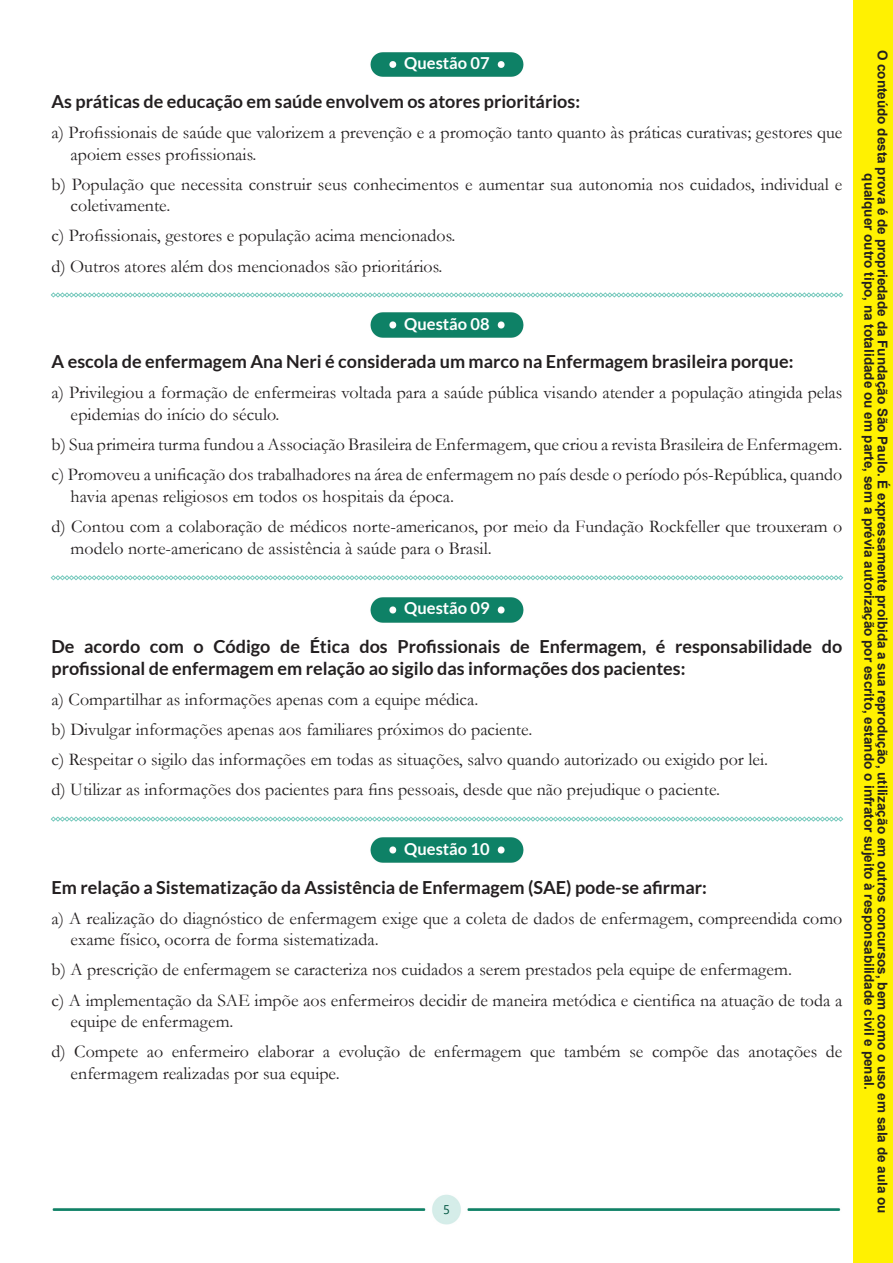
<style>
.page{position:relative;width:893px;height:1263px;background:#fff}
.page>*{position:absolute;margin:0;border:0;box-sizing:border-box;transform-origin:0 0}
.Alternativas{font:18px/21.6px "Garamond";color:#231f20}
.Alternativas-2{font:700 18px/21.6px "Lato";color:#231f20}
.t1{font:700 16.5px "Lato";color:#fff}
.t2{font:700 13.5px/13.5px "Arial";color:#231f20;text-align:center}
.t3{font:12.6px "Segoe UI";color:#035743}
</style>
<div class="page">
<img style="left:52px;top:1194px;width:789px;height:31px">
<img style="left:370px;top:52px;width:154px;height:25px">
<img style="left:370px;top:312px;width:154px;height:26px">
<img style="left:370px;top:597px;width:154px;height:26px">
<img style="left:370px;top:837px;width:154px;height:26px">
<svg style="left:51px;top:292px;width:792px;height:5px"></svg>
<svg style="left:51px;top:575px;width:792px;height:5px"></svg>
<svg style="left:51px;top:816px;width:792px;height:6px"></svg>
<div style="left:853px;top:0;width:40px;height:1263px;background:#fff101"></div>
<p class="t1" style="left:404px;top:54px;width:87px">Questão 07</p>
<p class="Alternativas-2" style="left:52px;top:90px;width:530px">As práticas de educação em saúde envolvem os atores prioritários:</p>
<p class="Alternativas" style="left:71px;top:121px;width:773px;text-indent:-19px">a) Profissionais de saúde que valorizem a prevenção e a promoção tanto quanto às práticas curativas; gestores que apoiem esses profissionais.</p>
<p class="Alternativas" style="left:71px;top:173px;width:773px;text-indent:-19px">b) População que necessita construir seus conhecimentos e aumentar sua autonomia nos cuidados, individual e coletivamente.</p>
<p class="Alternativas" style="left:52px;top:225px;width:405px">c) Profissionais, gestores e população acima mencionados.</p>
<p class="Alternativas" style="left:52px;top:255px;width:392px">d) Outros atores além dos mencionados são prioritários.</p>
<p class="t1" style="left:404px;top:314px;width:87px">Questão 08</p>
<p class="Alternativas-2" style="left:52px;top:351px;width:743px">A escola de enfermagem Ana Neri é considerada um marco na Enfermagem brasileira porque:</p>
<p class="Alternativas" style="left:71px;top:382px;width:773px;text-indent:-19px">a) Privilegiou a formação de enfermeiras voltada para a saúde pública visando atender a população atingida pelas epidemias do início do século.</p>
<p class="Alternativas" style="left:52px;top:433px;width:792px">b) Sua primeira turma fundou a Associação Brasileira de Enfermagem, que criou a revista Brasileira de Enfermagem.</p>
<p class="Alternativas" style="left:71px;top:463px;width:773px;text-indent:-19px">c) Promoveu a unificação dos trabalhadores na área de enfermagem no país desde o período pós-República, quando havia apenas religiosos em todos os hospitais da época.</p>
<p class="Alternativas" style="left:71px;top:515px;width:773px;text-indent:-19px">d) Contou com a colaboração de médicos norte-americanos, por meio da Fundação Rockfeller que trouxeram o modelo norte-americano de assistência à saúde para o Brasil.</p>
<p class="t1" style="left:404px;top:599px;width:87px">Questão 09</p>
<p class="Alternativas-2" style="left:52px;top:636px;width:792px">De acordo com o Código de Ética dos Profissionais de Enfermagem, é responsabilidade do profissional de enfermagem em relação ao sigilo das informações dos pacientes:</p>
<p class="Alternativas" style="left:52px;top:688px;width:428px">a) Compartilhar as informações apenas com a equipe médica.</p>
<p class="Alternativas" style="left:52px;top:718px;width:482px">b) Divulgar informações apenas aos familiares próximos do paciente.</p>
<p class="Alternativas" style="left:52px;top:748px;width:718px">c) Respeitar o sigilo das informações em todas as situações, salvo quando autorizado ou exigido por lei.</p>
<p class="Alternativas" style="left:52px;top:778px;width:670px">d) Utilizar as informações dos pacientes para fins pessoais, desde que não prejudique o paciente.</p>
<p class="t1" style="left:404px;top:839px;width:87px">Questão 10</p>
<p class="Alternativas-2" style="left:52px;top:876px;width:657px">Em relação a Sistematização da Assistência de Enfermagem (SAE) pode-se afirmar:</p>
<p class="Alternativas" style="left:71px;top:907px;width:773px;text-indent:-19px">a) A realização do diagnóstico de enfermagem exige que a coleta de dados de enfermagem, compreendida como exame físico, ocorra de forma sistematizada.</p>
<p class="Alternativas" style="left:52px;top:958px;width:742px">b) A prescrição de enfermagem se caracteriza nos cuidados a serem prestados pela equipe de enfermagem.</p>
<p class="Alternativas" style="left:71px;top:988px;width:773px;text-indent:-19px">c) A implementação da SAE impõe aos enfermeiros decidir de maneira metódica e cientifica na atuação de toda a equipe de enfermagem.</p>
<p class="Alternativas" style="left:71px;top:1040px;width:773px;text-indent:-19px">d) Compete ao enfermeiro elaborar a evolução de enfermagem que também se compõe das anotações de enfermagem realizadas por sua equipe.</p>
<p class="t3" style="left:443px;top:1198px;width:8px">5</p>
<p class="t2" style="left:889px;top:50px;width:1165px;rotate:90deg">O conteúdo desta prova é de propriedade da Fundação São Paulo. É expressamente proibida a sua reprodução, utilização em outros concursos, bem como o uso em sala de aula ou qualquer outro tipo, na totalidade ou em parte, sem a prévia autorização por escrito, estando o infrator sujeito à responsabilidade civil e penal.</p>
</div>
